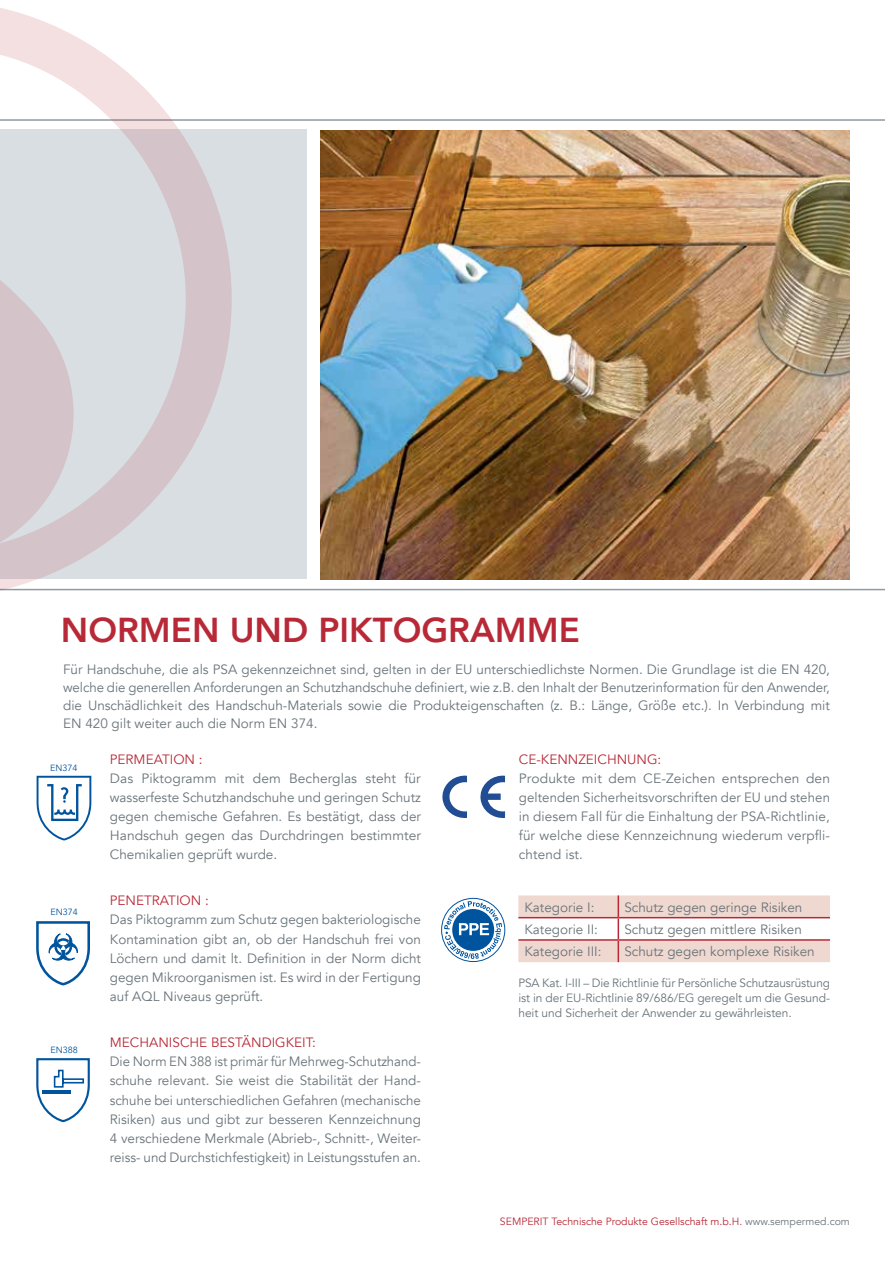
<style>
.page{position:relative;width:885px;height:1263px;background:#fff}
.page>*{position:absolute;margin:0;border:0;box-sizing:border-box;transform-origin:0 0}
.t1{font:800 34.5px "Avenir LT Com";color:#b82937}
.t2{font:13.5px/19.2px "Avenir LT Com";color:#69747a;text-align:justify}
.t3{font:13.5px "Avenir LT Com";color:#b82937}
.t4{font:12px/15px "Avenir LT Com";letter-spacing:-.005em;color:#69747a;text-align:justify}
.t5{font:10.5px "Avenir LT Com";color:#b82937}
.t6{font:9px "Avenir LT Com";color:#00549e}
.s1{color:#69747a}
</style>
<div class="page">
<img style="left:320px;top:130px;width:529px;height:449px">
<div style="left:0;top:130px;width:306px;height:449px;background:#d9dee2"></div>
<hr style="left:0;top:119px;width:884px;height:2px;background:#909aa0">
<hr style="left:0;top:589px;width:884px;height:1px;background:#909aa0">
<svg style="left:0;top:8px;width:232px;height:583px"></svg>
<svg style="left:518px;top:895px;width:311px;height:67px"></svg>
<hr style="left:617px;top:895px;width:2px;height:22px;background:#b82937">
<hr style="left:518px;top:917px;width:100px;height:1px;background:#b82937">
<hr style="left:617px;top:918px;width:2px;height:21px;background:#b82937">
<hr style="left:618px;top:917px;width:211px;height:1px;background:#b82937">
<hr style="left:518px;top:939px;width:100px;height:2px;background:#b82937">
<hr style="left:617px;top:941px;width:2px;height:21px;background:#b82937">
<hr style="left:618px;top:939px;width:211px;height:2px;background:#b82937">
<svg style="left:441px;top:898px;width:63px;height:63px"></svg>
<div style="left:441px;top:898px;width:64px;height:64px;border:1px solid #00549e;border-radius:50%"></div>
<svg style="left:444px;top:901px;width:58px;height:58px"></svg>
<svg style="left:442px;top:776px;width:25px;height:42px"></svg>
<svg style="left:480px;top:776px;width:25px;height:42px"></svg>
<svg style="left:36px;top:1058px;width:54px;height:65px"></svg>
<svg style="left:37px;top:776px;width:54px;height:64px"></svg>
<svg style="left:36px;top:921px;width:54px;height:65px"></svg>
<h1 class="t1" style="left:61px;top:610px;width:520px">NORMEN UND PIKTOGRAMME</h1>
<p class="t2" style="left:63px;top:660px;width:768px;line-height:18px">Für Handschuhe, die als PSA gekennzeichnet sind, gelten in der EU unterschiedlichste Normen. Die Grundlage ist die EN 420, welche die generellen Anforderungen an Schutzhandschuhe definiert, wie z.B. den Inhalt der Benutzerinformation für den Anwender, die Unschädlichkeit des Handschuh-Materials sowie die Produkteigenschaften (z. B.: Länge, Größe etc.). In Verbindung mit EN 420 gilt weiter auch die Norm EN 374.</p>
<p class="t6" style="left:50px;top:762px;width:29px">EN374</p>
<p class="t6" style="left:50px;top:906px;width:29px">EN374</p>
<p class="t6" style="left:50px;top:1044px;width:29px">EN388</p>
<p class="t3" style="left:110px;top:751px;width:94px">PERMEATION :</p>
<p class="t2" style="left:110px;top:769px;width:312px">Das Piktogramm mit dem Becherglas steht für wasserfeste Schutzhandschuhe und geringen Schutz gegen chemische Gefahren. Es bestätigt, dass der Handschuh gegen das Durchdringen bestimmter Chemikalien geprüft wurde.</p>
<p class="t3" style="left:110px;top:893px;width:100px">PENETRATION :</p>
<p class="t2" style="left:110px;top:910px;width:312px">Das Piktogramm zum Schutz gegen bakteriologische Kontamination gibt an, ob der Handschuh frei von Löchern und damit lt. Definition in der Norm dicht gegen Mikroorganismen ist. Es wird in der Fertigung auf AQL Niveaus geprüft.</p>
<p class="t3" style="left:110px;top:1034px;width:207px">MECHANISCHE BESTÄNDIGKEIT:</p>
<p class="t2" style="left:110px;top:1052px;width:312px">Die Norm EN 388 ist primär für Mehrweg-Schutzhand&shy;schuhe relevant. Sie weist die Stabilität der Hand&shy;schuhe bei unterschiedlichen Gefahren (mechanische Risiken) aus und gibt zur besseren Kennzeichnung 4 verschiedene Merkmale (Abrieb-, Schnitt-, Weiter&shy;reiss- und Durchstichfestigkeit) in Leistungsstufen an.</p>
<p class="t3" style="left:519px;top:751px;width:144px">CE-KENNZEICHNUNG:</p>
<p class="t2" style="left:519px;top:769px;width:313px">Produkte mit dem CE-Zeichen entsprechen den geltenden Sicherheitsvorschriften der EU und stehen in diesem Fall für die Einhaltung der PSA-Richtlinie, für welche diese Kennzeichnung wiederum verpfli&shy;chtend ist.</p>
<p class="t2" style="left:524px;top:898px;width:72px">Kategorie I:</p>
<p class="t2" style="left:624px;top:898px;width:180px">Schutz gegen geringe Risiken</p>
<p class="t2" style="left:524px;top:920px;width:75px">Kategorie II:</p>
<p class="t2" style="left:624px;top:920px;width:179px">Schutz gegen mittlere Risiken</p>
<p class="t2" style="left:524px;top:942px;width:79px">Kategorie III:</p>
<p class="t2" style="left:624px;top:942px;width:192px">Schutz gegen komplexe Risiken</p>
<p class="t4" style="left:518px;top:976px;width:313px">PSA Kat. I-III – Die Richtlinie für Persönliche Schutzausrüstung ist in der EU-Richtlinie 89/686/EG geregelt um die Gesund&shy;heit und Sicherheit der Anwender zu gewährleisten.</p>
<p class="t5" style="left:500px;top:1215px;width:351px">SEMPERIT Technische Produkte Gesellschaft m.b.H. <span class="s1">www.sempermed.com</span></p>
</div>
